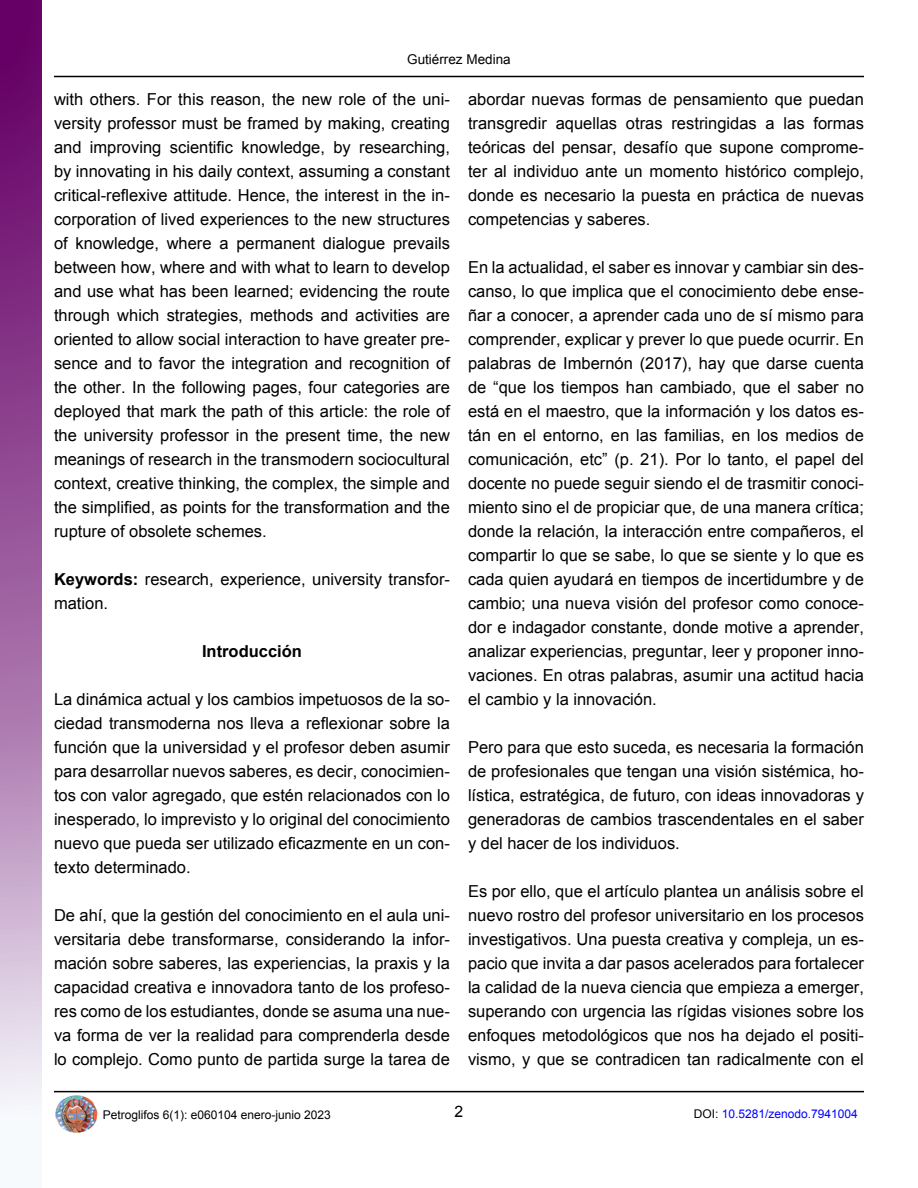
<style>
.page{position:relative;width:918px;height:1188px;background:#fff}
.page>*{position:absolute;margin:0;border:0;box-sizing:border-box;transform-origin:0 0}
.t1{font:16.5px/24px "Arial";color:#000;text-align:justify}
.t2{font:700 16.5px "Arial";color:#000}
.t3{font:15.75px "Arial";color:#000}
.t4{font:13.5px "Arial";color:#000}
.t5{font:12px "Arial";color:#000}
.t6{font:12px "Arial";color:#00f}
.s1{font-weight:700}
.s2{color:#000}
</style>
<div class="page">
<hr style="left:54px;top:76px;width:810px;height:1px;background:#000">
<img style="left:56px;top:1095px;width:42px;height:37px">
<hr style="left:54px;top:1091px;width:810px;height:1px;background:#000">
<svg style="left:0;top:0;width:42px;height:1108px;background:#a064a2"></svg>
<p class="t4" style="left:407px;top:50px;width:105px">Gutiérrez Medina</p>
<p class="t1" style="left:54px;top:87px;width:397px">with others. For this reason, the new role of the uni&shy;versity professor must be framed by making, creating and improving scientific knowledge, by researching, by innovating in his daily context, assuming a constant critical-reflexive attitude. Hence, the interest in the in&shy;corporation of lived experiences to the new structures of knowledge, where a permanent dialogue prevails between how, where and with what to learn to develop and use what has been learned; evidencing the route through which strategies, methods and activities are oriented to allow social interaction to have greater pre&shy;sence and to favor the integration and recognition of the other. In the following pages, four categories are deployed that mark the path of this article: the role of the university professor in the present time, the new meanings of research in the transmodern sociocultural context, creative thinking, the complex, the simple and the simplified, as points for the transformation and the rupture of obsolete schemes.</p>
<p class="t1" style="left:54px;top:567px;width:397px"><span class="s1">Keywords:</span> research, experience, university transfor&shy;mation.</p>
<h2 class="t2" style="left:202px;top:640px;width:101px">Introducción</h2>
<h2 class="t1" style="left:54px;top:687px;width:397px">La dinámica actual y los cambios impetuosos de la so&shy;ciedad transmoderna nos lleva a reflexionar sobre la función que la universidad y el profesor deben asumir para desarrollar nuevos saberes, es decir, conocimien&shy;tos con valor agregado, que estén relacionados con lo inesperado, lo imprevisto y lo original del conocimiento nuevo que pueda ser utilizado eficazmente en un con&shy;texto determinado.</h2>
<h2 class="t1" style="left:54px;top:903px;width:397px">De ahí, que la gestión del conocimiento en el aula uni&shy;versitaria debe transformarse, considerando la infor&shy;mación sobre saberes, las experiencias, la praxis y la capacidad creativa e innovadora tanto de los profeso&shy;res como de los estudiantes, donde se asuma una nue&shy;va forma de ver la realidad para comprenderla desde lo complejo. Como punto de partida surge la tarea de</h2>
<h2 class="t1" style="left:468px;top:87px;width:397px">abordar nuevas formas de pensamiento que puedan transgredir aquellas otras restringidas a las formas teóricas del pensar, desafío que supone comprome&shy;ter al individuo ante un momento histórico complejo, donde es necesario la puesta en práctica de nuevas competencias y saberes.</h2>
<h2 class="t1" style="left:468px;top:255px;width:397px">En la actualidad, el saber es innovar y cambiar sin des&shy;canso, lo que implica que el conocimiento debe ense&shy;ñar a conocer, a aprender cada uno de sí mismo para comprender, explicar y prever lo que puede ocurrir. En palabras de Imbernón (2017), hay que darse cuenta de “que los tiempos han cambiado, que el saber no está en el maestro, que la información y los datos es&shy;tán en el entorno, en las familias, en los medios de comunicación, etc” (p. 21). Por lo tanto, el papel del docente no puede seguir siendo el de trasmitir conoci&shy;miento sino el de propiciar que, de una manera crítica; donde la relación, la interacción entre compañeros, el compartir lo que se sabe, lo que se siente y lo que es cada quien ayudará en tiempos de incertidumbre y de cambio; una nueva visión del profesor como conoce&shy;dor e indagador constante, donde motive a aprender, analizar experiencias, preguntar, leer y proponer inno&shy;vaciones. En otras palabras, asumir una actitud hacia el cambio y la innovación.</h2>
<h2 class="t1" style="left:468px;top:735px;width:397px">Pero para que esto suceda, es necesaria la formación de profesionales que tengan una visión sistémica, ho&shy;lística, estratégica, de futuro, con ideas innovadoras y generadoras de cambios trascendentales en el saber y del hacer de los individuos.</h2>
<h2 class="t1" style="left:468px;top:879px;width:398px">Es por ello, que el artículo plantea un análisis sobre el nuevo rostro del profesor universitario en los procesos investigativos. Una puesta creativa y compleja, un es&shy;pacio que invita a dar pasos acelerados para fortalecer la calidad de la nueva ciencia que empieza a emerger, superando con urgencia las rígidas visiones sobre los enfoques metodológicos que nos ha dejado el positi&shy;vismo, y que se contradicen tan radicalmente con el</h2>
<p class="t5" style="left:103px;top:1107px;width:230px">Petroglifos 6(1): e060104 enero-junio 2023</p>
<p class="t3" style="left:455px;top:1101px;width:10px">2</p>
<p class="t6" style="left:694px;top:1106px;width:166px"><span class="s2">DOI:</span> 10.5281/zenodo.7941004</p>
</div>
